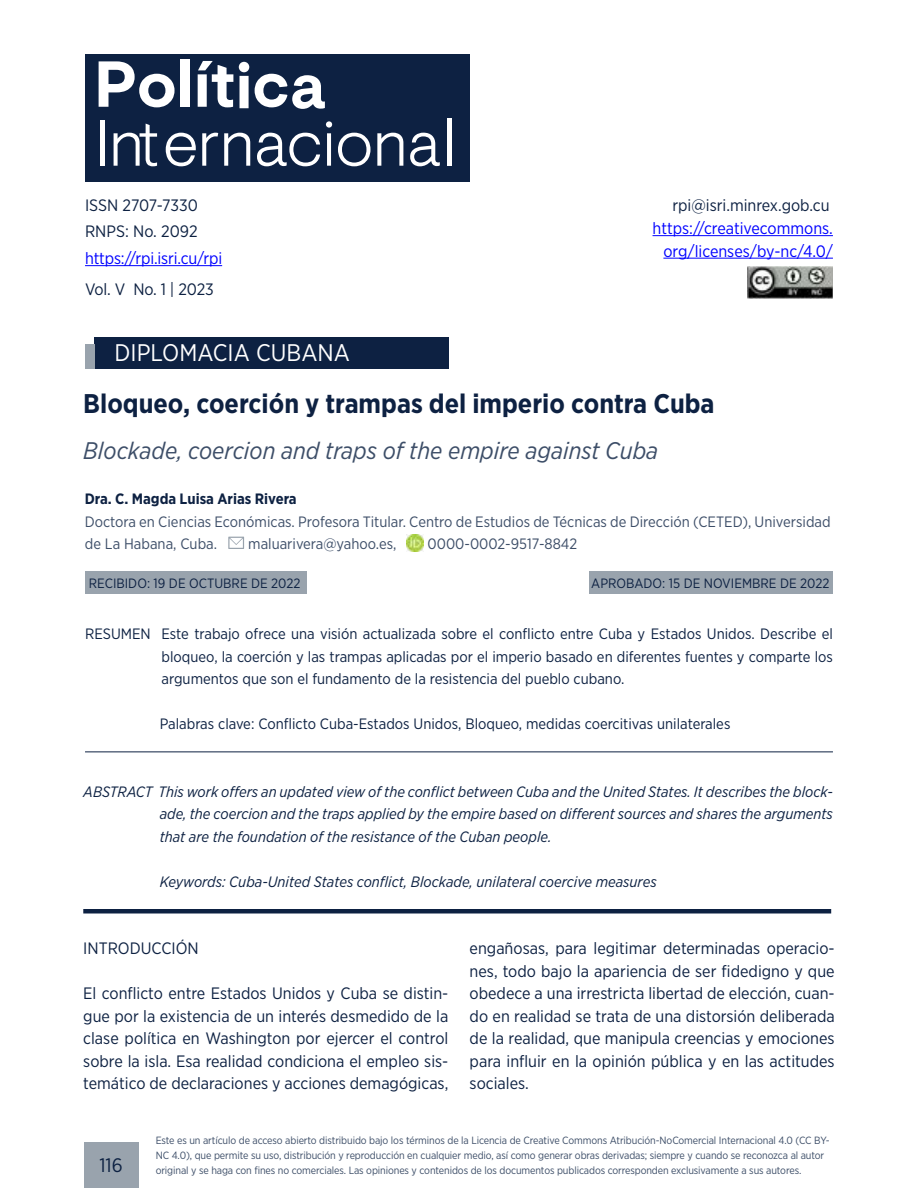
<style>
.page{position:relative;width:918px;height:1188px;background:#fff}
.page>*{position:absolute;margin:0;border:0;box-sizing:border-box;transform-origin:0 0}
.t1{font:700 27px "Gotham Narrow";color:#0d2142}
.t2{font:italic 24px "Gotham Narrow";color:#3d4e68}
.t3{font:24px "Gotham Narrow";color:#fff}
.t4{font:19.5px "Gotham Narrow";color:#0d2142}
.t5{font:16.5px/22.5px "Gotham Narrow";color:#0d2142;text-align:justify}
.t6{font:16.5px/22.5px "Gotham Narrow";color:#00f;text-align:right}
.t7{font:15px/22.5px "Gotham Narrow";color:#0d2142;text-align:justify}
.t8{font:italic 15px/22.5px "Gotham Narrow";color:#0d2142;text-align:justify}
.t9{font:15px/22.5px "Gotham Narrow";color:#3d4e68}
.t10{font:700 15px "Gotham Narrow";color:#0d2142}
.t11{font:13.5px "Gotham Narrow";color:#0d2142}
.t12{font:10.5px/15px "Gotham Narrow";letter-spacing:-.01em;color:#3d4e68}
</style>
<div class="page">
<div style="left:85px;top:54px;width:385px;height:128px;background:#0d2142"></div>
<svg style="left:99px;top:61px;width:76px;height:46px"></svg>
<div style="left:181px;top:59px;width:9px;height:48px;background:#fff"></div>
<svg style="left:198px;top:61px;width:35px;height:46px"></svg>
<svg style="left:239px;top:62px;width:10px;height:46px"></svg>
<svg style="left:255px;top:74px;width:70px;height:35px"></svg>
<div style="left:100px;top:120px;width:5px;height:46px;background:#fff"></div>
<svg style="left:114px;top:124px;width:43px;height:42px"></svg>
<svg style="left:166px;top:133px;width:30px;height:33px"></svg>
<svg style="left:202px;top:133px;width:16px;height:33px"></svg>
<svg style="left:224px;top:133px;width:26px;height:33px"></svg>
<svg style="left:257px;top:133px;width:63px;height:33px"></svg>
<svg style="left:326px;top:121px;width:6px;height:45px"></svg>
<svg style="left:338px;top:133px;width:33px;height:33px"></svg>
<svg style="left:377px;top:133px;width:26px;height:33px"></svg>
<svg style="left:410px;top:133px;width:30px;height:33px"></svg>
<hr style="left:448px;top:118px;width:4px;height:48px;background:#fff">
<hr style="left:85px;top:265px;width:137px;height:1px;background:#00f">
<hr style="left:653px;top:235px;width:180px;height:1px;background:#00f">
<hr style="left:663px;top:258px;width:170px;height:1px;background:#00f">
<img style="left:747px;top:267px;width:86px;height:32px">
<div style="left:94px;top:337px;width:354px;height:32px;background:#0d2142"></div>
<div style="left:85px;top:345px;width:9px;height:24px;background:#99a3ad"></div>
<svg style="left:228px;top:537px;width:16px;height:12px"></svg>
<img style="left:407px;top:534px;width:17px;height:17px">
<div style="left:85px;top:571px;width:221px;height:23px;background:#99a3ad"></div>
<div style="left:589px;top:572px;width:243px;height:22px;background:#99a3ad"></div>
<hr style="left:85px;top:752px;width:748px;height:1px;background:#0d2142">
<div style="left:83px;top:909px;width:748px;height:5px;background:#0d2142"></div>
<div style="left:84px;top:1143px;width:54px;height:45px;background:#99a3ad"></div>
<p class="t5" style="left:85px;top:193px;width:114px;line-height:25.5px">ISSN 2707-7330<br>RNPS: No. 2092</p>
<p class="t6" style="left:85px;top:247px;width:139px">https://rpi.isri.cu/rpi</p>
<p class="t5" style="left:85px;top:278px;width:130px">Vol. V No. 1 | 2023</p>
<h2 class="t3" style="left:115px;top:337px;width:237px">DIPLOMACIA CUBANA</h2>
<p class="t5" style="left:672px;top:194px;width:159px">rpi@isri.minrex.gob.cu</p>
<p class="t6" style="left:653px;top:217px;width:182px">https://creativecommons. org/licenses/by-nc/4.0/</p>
<h1 class="t1" style="left:83px;top:386px;width:633px">Bloqueo, coerción y trampas del imperio contra Cuba</h1>
<h2 class="t2" style="left:83px;top:436px;width:577px">Blockade, coercion and traps of the empire against Cuba</h2>
<p class="t10" style="left:85px;top:489px;width:213px">Dra. C. Magda Luisa Arias Rivera</p>
<p class="t9" style="left:85px;top:510px;width:747px">Doctora en Ciencias Económicas. Profesora Titular. Centro de Estudios de Técnicas de Dirección (CETED), Universidad de La Habana, Cuba.</p>
<p class="t9" style="left:248px;top:532px;width:150px">maluarivera@yahoo.es,</p>
<p class="t9" style="left:428px;top:532px;width:151px">0000-0002-9517-8842</p>
<p class="t11" style="left:89px;top:575px;width:213px">RECIBIDO: 19 DE OCTUBRE DE 2022</p>
<p class="t11" style="left:591px;top:575px;width:240px">APROBADO: 15 DE NOVIEMBRE DE 2022</p>
<p class="t7" style="left:162px;top:622px;width:673px;text-indent:-77px">RESUMEN Este trabajo ofrece una visión actualizada sobre el conflicto entre Cuba y Estados Unidos. Describe el bloqueo, la coerción y las trampas aplicadas por el imperio basado en diferentes fuentes y comparte los argumentos que son el fundamento de la resistencia del pueblo cubano.</p>
<p class="t7" style="left:160px;top:712px;width:572px">Palabras clave: Conflicto Cuba-Estados Unidos, Bloqueo, medidas coercitivas unilaterales</p>
<p class="t8" style="left:160px;top:780px;width:675px;text-indent:-77px">ABSTRACT This work offers an updated view of the conflict between Cuba and the United States. It describes the block&shy;ade, the coercion and the traps applied by the empire based on different sources and shares the arguments that are the foundation of the resistance of the Cuban people.</p>
<p class="t8" style="left:160px;top:870px;width:498px">Keywords: Cuba-United States conflict, Blockade, unilateral coercive measures</p>
<p class="t5" style="left:83px;top:937px;width:117px">INTRODUCCIÓN</p>
<p class="t5" style="left:83px;top:982px;width:367px">El conflicto entre Estados Unidos y Cuba se distin&shy;gue por la existencia de un interés desmedido de la clase política en Washington por ejercer el control sobre la isla. Esa realidad condiciona el empleo sis&shy;temático de declaraciones y acciones demagógicas,</p>
<p class="t5" style="left:470px;top:937px;width:367px">engañosas, para legitimar determinadas operacio&shy;nes, todo bajo la apariencia de ser fidedigno y que obedece a una irrestricta libertad de elección, cuan&shy;do en realidad se trata de una distorsión deliberada de la realidad, que manipula creencias y emociones para influir en la opinión pública y en las actitudes sociales.</p>
<p class="t4" style="left:99px;top:1153px;width:25px">116</p>
<p class="t12" style="left:156px;top:1133px;width:676px">Este es un artículo de acceso abierto distribuido bajo los términos de la Licencia de Creative Commons Atribución-NoComercial Internacional 4.0 (CC BY-<br>NC 4.0), que permite su uso, distribución y reproducción en cualquier medio, así como generar obras derivadas; siempre y cuando se reconozca al autor original y se haga con fines no comerciales. Las opiniones y contenidos de los documentos publicados corresponden exclusivamente a sus autores.</p>
</div>
